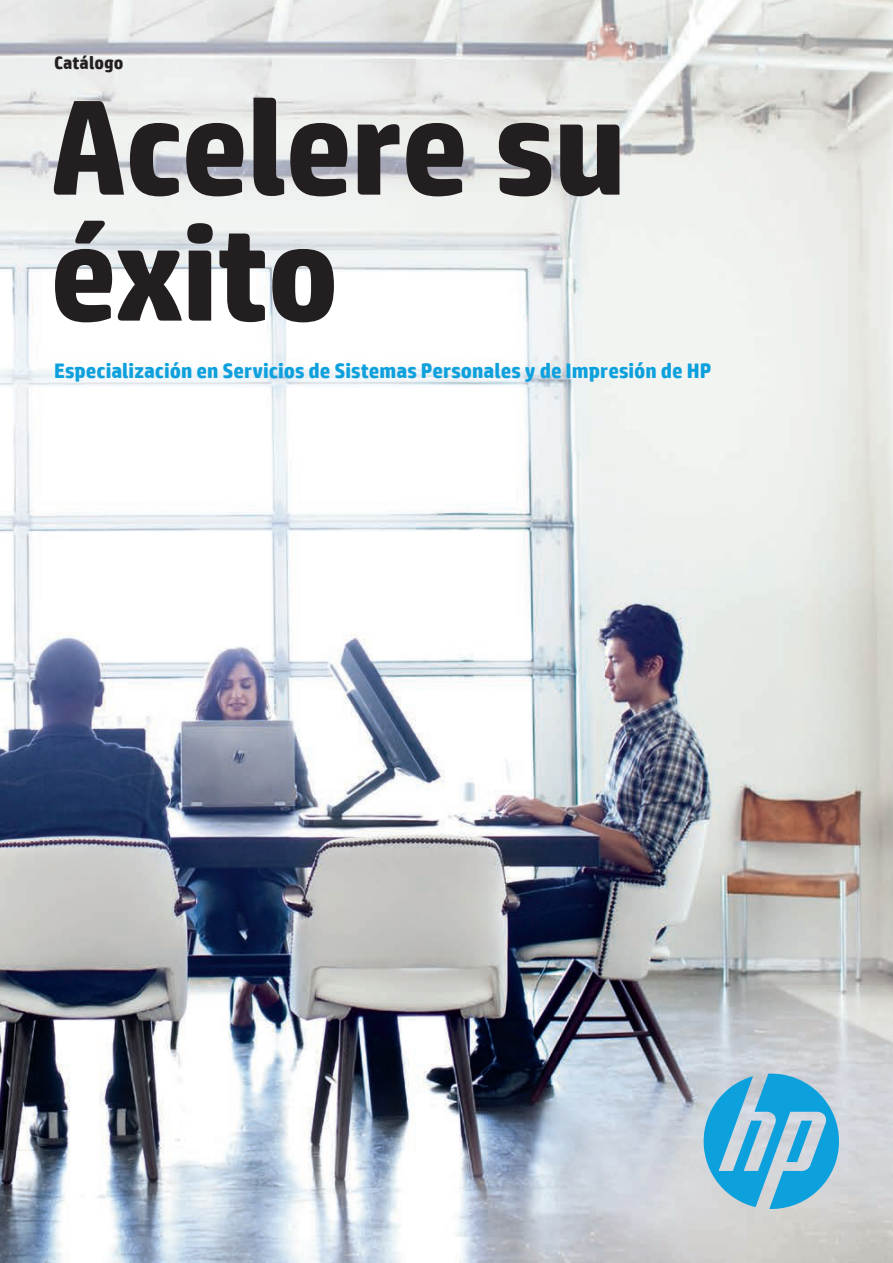
<style>
.page{position:relative;width:893px;height:1263px;background:#fff}
.page>*{position:absolute;margin:0;border:0;box-sizing:border-box;transform-origin:0 0}
.t1{font:700 135px/126px "HP Simplified";letter-spacing:-.015em;color:#231f20}
.t2{font:700 21px "HP Simplified";color:#0ca0dd}
.t3{font:700 18px "HP Simplified";color:#231f20}
</style>
<div class="page">
<img style="left:0;top:0;width:893px;height:1263px">
<svg style="left:704px;top:1074px;width:135px;height:135px;background:#68b8da"></svg>
<p class="t3" style="left:54px;top:51px;width:71px">Catálogo</p>
<h1 class="t1" style="left:49px;top:85px;width:578px">Acelere su éxito</h1>
<p class="t2" style="left:54px;top:357px;width:659px">Especialización en Servicios de Sistemas Personales y de Impresión de HP</p>
</div>
